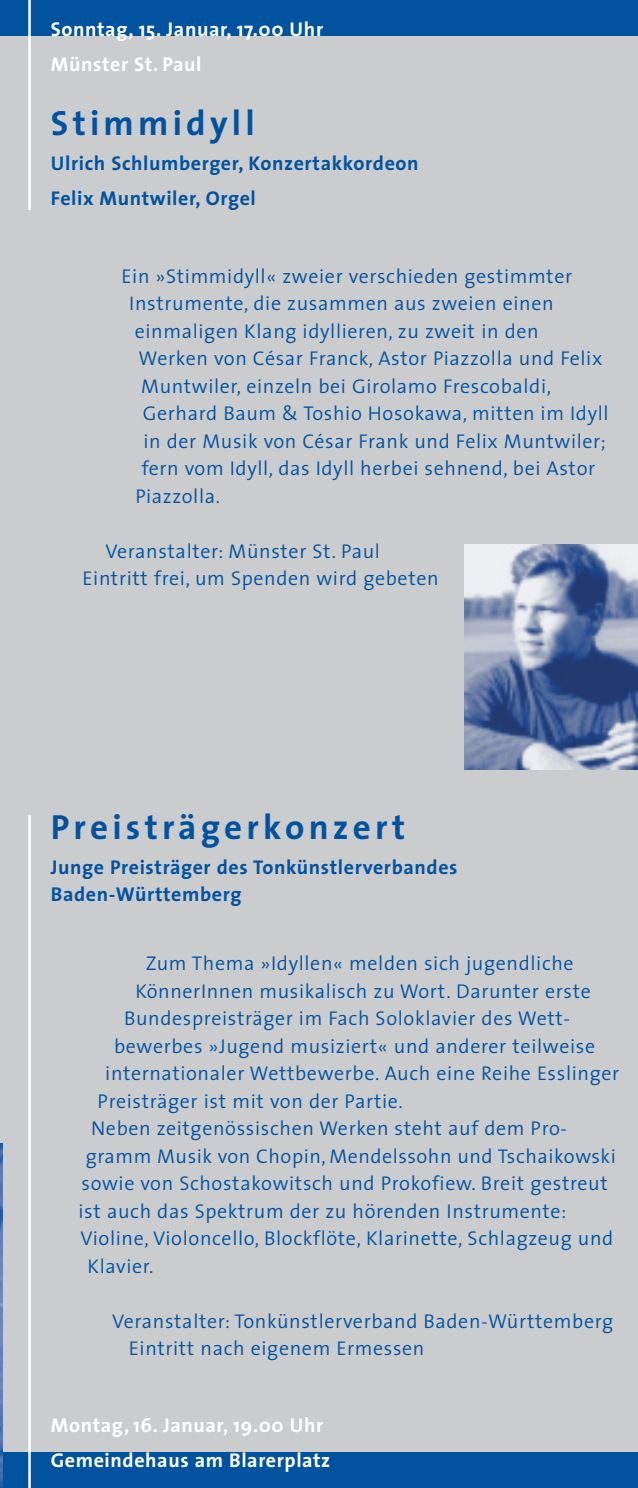
<style>
.page{position:relative;width:638px;height:1488px;background:#fff}
.page>*{position:absolute;margin:0;border:0;box-sizing:border-box;transform-origin:0 0}
.t1{font:700 35px "The Sans";letter-spacing:.12em;color:#0153a0}
.t2{font:300 20px/27.5px "The Sans";letter-spacing:.03em;color:#0153a0}
.t3{font:700 20px/27.5px "The Sans";letter-spacing:.03em;color:#0153a0}
.t4{font:700 20px/35px "The Sans";letter-spacing:.03em;color:#fff}
</style>
<div class="page">
<div style="left:0;top:0;width:638px;height:1463px;background:#cbccce"></div>
<div style="left:0;top:0;width:638px;height:36px;background:#0153a0"></div>
<div style="left:0;top:1452px;width:638px;height:35px;background:#0153a0"></div>
<hr style="left:28px;top:0;width:3px;height:210px;background:#fff">
<hr style="left:28px;top:815px;width:3px;height:672px;background:#fff">
<img style="left:465px;top:544px;width:173px;height:225px">
<img style="left:0;top:1143px;width:3px;height:344px">
<p class="t4" style="left:51px;top:13px;width:274px">Sonntag, 15. Januar, 17.00 Uhr<br>Münster St. Paul</p>
<h1 class="t1" style="left:51px;top:110px;width:205px">Stimmidyll</h1>
<p class="t3" style="left:51px;top:148px;width:369px;line-height:35px">Ulrich Schlumberger, Konzertakkordeon<br>Felix Muntwiler, Orgel</p>
<p class="t2" style="left:121px;top:264px;width:452px">Ein »Stimmidyll« zweier verschieden gestimmter</p>
<p class="t2" style="left:129px;top:292px;width:425px">Instrumente, die zusammen aus zweien einen</p>
<p class="t2" style="left:135px;top:319px;width:405px">einmaligen Klang idyllieren, zu zweit in den</p>
<p class="t2" style="left:138px;top:347px;width:465px">Werken von César Franck, Astor Piazzolla und Felix</p>
<p class="t2" style="left:141px;top:374px;width:411px">Muntwiler, einzeln bei Girolamo Frescobaldi,</p>
<p class="t2" style="left:143px;top:402px;width:467px">Gerhard Baum &amp; Toshio Hosokawa, mitten im Idyll</p>
<p class="t2" style="left:143px;top:429px;width:463px">in der Musik von César Frank und Felix Muntwiler;</p>
<p class="t2" style="left:142px;top:457px;width:455px">fern vom Idyll, das Idyll herbei sehnend, bei Astor</p>
<p class="t2" style="left:135px;top:484px;width:86px">Piazzolla.</p>
<p class="t2" style="left:82px;top:539px;width:357px;text-indent:23px">Veranstalter: Münster St. Paul<br>Eintritt frei, um Spenden wird gebeten</p>
<h1 class="t1" style="left:51px;top:814px;width:356px">Preisträgerkonzert</h1>
<p class="t3" style="left:51px;top:855px;width:408px">Junge Preisträger des Tonkünstlerverbandes<br>Baden-Württemberg</p>
<p class="t2" style="left:146px;top:952px;width:429px">Zum Thema »Idyllen« melden sich jugendliche</p>
<p class="t2" style="left:135px;top:979px;width:457px">KönnerInnen musikalisch zu Wort. Darunter erste</p>
<p class="t2" style="left:124px;top:1007px;width:447px">Bundespreisträger im Fach Soloklavier des Wett-</p>
<p class="t2" style="left:114px;top:1034px;width:482px">bewerbes »Jugend musiziert« und anderer teilweise</p>
<p class="t2" style="left:105px;top:1062px;width:515px">internationaler Wettbewerbe. Auch eine Reihe Esslinger</p>
<p class="t2" style="left:98px;top:1089px;width:307px">Preisträger ist mit von der Partie.</p>
<p class="t2" style="left:91px;top:1117px;width:477px">Neben zeitgenössischen Werken steht auf dem Pro-</p>
<p class="t2" style="left:86px;top:1144px;width:531px">gramm Musik von Chopin, Mendelssohn und Tschaikowski</p>
<p class="t2" style="left:81px;top:1172px;width:527px">sowie von Schostakowitsch und Prokofiew. Breit gestreut</p>
<p class="t2" style="left:78px;top:1199px;width:489px">ist auch das Spektrum der zu hörenden Instrumente:</p>
<p class="t2" style="left:80px;top:1227px;width:534px">Violine, Violoncello, Blockflöte, Klarinette, Schlagzeug und</p>
<p class="t2" style="left:87px;top:1254px;width:67px">Klavier.</p>
<p class="t2" style="left:129px;top:1309px;width:486px;text-indent:-17px">Veranstalter: Tonkünstlerverband Baden-Württemberg<br>Eintritt nach eigenem Ermessen</p>
<p class="t4" style="left:51px;top:1409px;width:281px">Montag, 16. Januar, 19.00 Uhr<br>Gemeindehaus am Blarerplatz</p>
</div>
